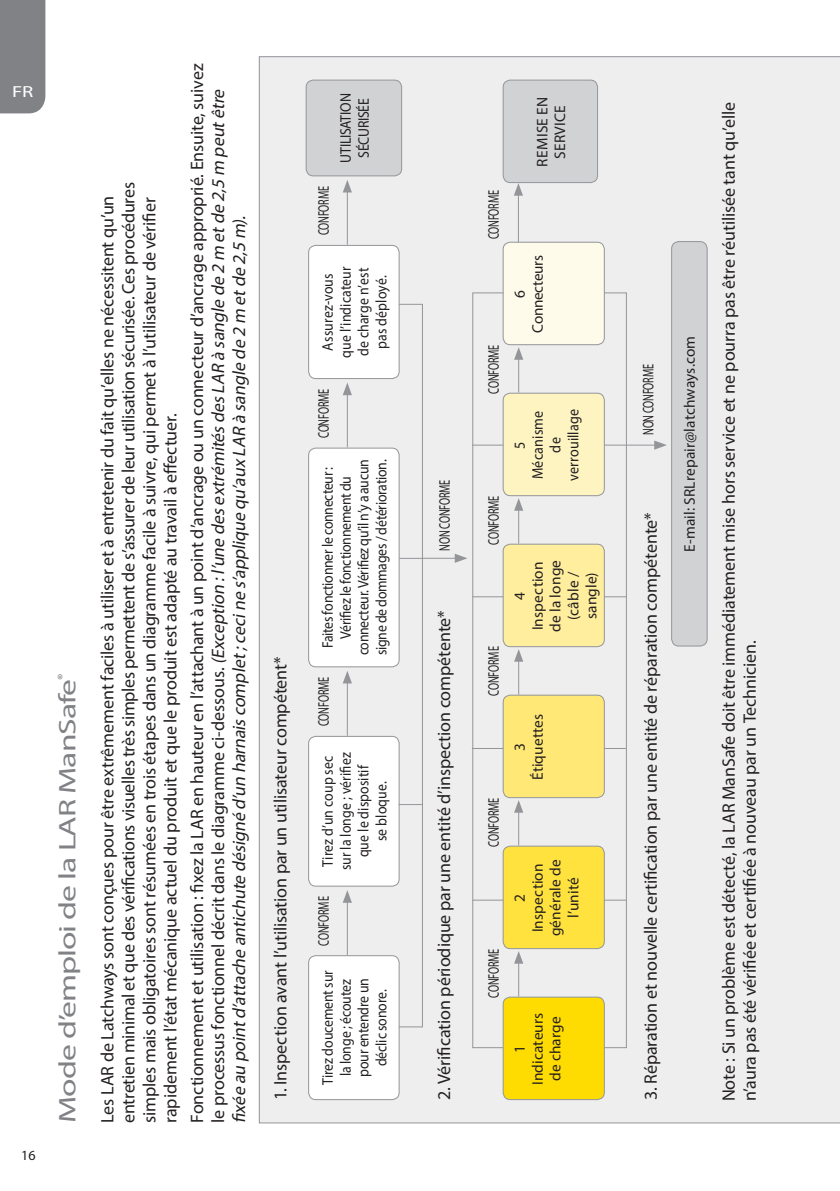
<style>
.page{position:relative;width:840px;height:1191px;background:#fff}
.page>*{position:absolute;margin:0;border:0;box-sizing:border-box;transform-origin:0 0}
.t1{font:24px "Myriad Pro";letter-spacing:-.03em;color:#808285;scale:1.4 1}
.t2{font:18px/21px "Myriad Pro";letter-spacing:-.01em;color:#231f20}
.t3{font:16px "Myriad Pro";color:#fff;scale:1.3 1}
.t4{font:15.4px/17.8px "Myriad Pro";letter-spacing:-.01em;color:#231f20;text-align:center;scale:.9 1}
.t5{font:15.4px/17.8px "Myriad Pro";letter-spacing:.01em;color:#231f20;text-align:center;scale:.9 1}
.t6{font:15.4px "Myriad Pro";letter-spacing:-.01em;color:#231f20;scale:.67 1}
.t7{font:15.4px/17.8px "Myriad Pro";letter-spacing:.01em;color:#231f20;text-align:center}
.t8{font:15.4px/17.8px "Myriad Pro";letter-spacing:-.01em;color:#231f20;text-align:center}
.t9{font:15.4px/17.8px "Myriad Pro";letter-spacing:.01em;color:#231f20;text-align:center;scale:.92 1}
.t10{font:15.4px/17.8px "Myriad Pro";letter-spacing:.015em;color:#231f20;text-align:center}
.t11{font:15.4px "Myriad Pro";letter-spacing:-.01em;color:#231f20;scale:.92 1}
.t12{font:14px "Myriad Pro";color:#231f20}
.s1{font-style:italic}
</style>
<div class="page">
<div style="left:0;top:0;width:45px;height:113px;background:#808285"></div>
<div style="left:259px;top:56px;width:580px;height:1067px;background:#eeeeef"></div>
<hr style="left:472px;top:899px;width:154px;height:1px;background:#939598">
<hr style="left:471px;top:748px;width:154px;height:1px;background:#939598">
<hr style="left:472px;top:596px;width:154px;height:1px;background:#939598">
<hr style="left:472px;top:444px;width:154px;height:1px;background:#939598">
<div style="left:308px;top:955px;width:91px;height:144px;background:#fff;border-radius:7px"></div>
<div style="left:308px;top:955px;width:91px;height:145px;border:1px solid #939598;border-radius:7px"></div>
<div style="left:503px;top:846px;width:101px;height:102px;background:#ffe23e;border-radius:7px"></div>
<div style="left:502px;top:845px;width:102px;height:104px;border:1px solid #939598;border-radius:7px"></div>
<div style="left:503px;top:544px;width:101px;height:102px;background:#ffee9d;border-radius:7px"></div>
<div style="left:502px;top:543px;width:102px;height:104px;border:1px solid #939598;border-radius:7px"></div>
<div style="left:503px;top:393px;width:101px;height:103px;background:#fef4c2;border-radius:7px"></div>
<div style="left:502px;top:393px;width:102px;height:103px;border:1px solid #939598;border-radius:7px"></div>
<div style="left:503px;top:242px;width:101px;height:103px;background:#fefbea;border-radius:7px"></div>
<div style="left:502px;top:242px;width:102px;height:103px;border:1px solid #939598;border-radius:7px"></div>
<div style="left:308px;top:736px;width:91px;height:150px;background:#fff;border-radius:7px"></div>
<div style="left:308px;top:736px;width:91px;height:150px;border:1px solid #939598;border-radius:7px"></div>
<div style="left:308px;top:245px;width:91px;height:133px;background:#fff;border-radius:7px"></div>
<div style="left:308px;top:245px;width:91px;height:134px;border:1px solid #939598;border-radius:7px"></div>
<div style="left:306px;top:80px;width:95px;height:96px;background:#d1d2d4;border-radius:7px"></div>
<div style="left:305px;top:80px;width:97px;height:96px;border:1px solid #939598;border-radius:7px"></div>
<div style="left:503px;top:80px;width:94px;height:103px;background:#d1d2d4;border-radius:7px"></div>
<div style="left:502px;top:80px;width:95px;height:103px;border:1px solid #939598;border-radius:7px"></div>
<div style="left:308px;top:448px;width:91px;height:219px;background:#fff;border-radius:7px"></div>
<div style="left:308px;top:447px;width:91px;height:220px;border:1px solid #939598;border-radius:7px"></div>
<div style="left:671px;top:241px;width:35px;height:405px;background:#d1d2d4;border-radius:7px"></div>
<div style="left:670px;top:241px;width:37px;height:405px;border:1px solid #939598;border-radius:7px"></div>
<hr style="left:346px;top:899px;width:1px;height:56px;background:#939598">
<svg style="left:342px;top:890px;width:10px;height:12px"></svg>
<svg style="left:400px;top:804px;width:23px;height:1px"></svg>
<svg style="left:400px;top:558px;width:20px;height:1px"></svg>
<div style="left:398px;top:304px;width:24px;height:723px;border:1px solid #939598"></div>
<div style="left:472px;top:292px;width:31px;height:756px;border:1px solid #939598"></div>
<div style="left:603px;top:292px;width:23px;height:756px;border:1px solid #939598"></div>
<hr style="left:346px;top:680px;width:1px;height:55px;background:#939598">
<svg style="left:342px;top:671px;width:10px;height:12px"></svg>
<hr style="left:422px;top:558px;width:35px;height:1px;background:#939598">
<svg style="left:454px;top:553px;width:13px;height:10px"></svg>
<hr style="left:626px;top:444px;width:31px;height:1px;background:#939598">
<svg style="left:653px;top:440px;width:13px;height:10px"></svg>
<hr style="left:346px;top:392px;width:1px;height:55px;background:#939598">
<svg style="left:342px;top:382px;width:10px;height:13px"></svg>
<hr style="left:346px;top:189px;width:1px;height:56px;background:#939598">
<svg style="left:342px;top:180px;width:10px;height:12px"></svg>
<hr style="left:518px;top:960px;width:1px;height:36px;background:#939598">
<svg style="left:514px;top:951px;width:9px;height:12px"></svg>
<hr style="left:518px;top:809px;width:1px;height:36px;background:#939598">
<svg style="left:514px;top:800px;width:9px;height:12px"></svg>
<hr style="left:518px;top:658px;width:1px;height:36px;background:#939598">
<svg style="left:514px;top:649px;width:9px;height:12px"></svg>
<hr style="left:518px;top:507px;width:1px;height:36px;background:#939598">
<svg style="left:514px;top:498px;width:9px;height:13px"></svg>
<hr style="left:518px;top:356px;width:1px;height:36px;background:#939598">
<svg style="left:514px;top:347px;width:9px;height:13px"></svg>
<hr style="left:517px;top:192px;width:1px;height:50px;background:#939598">
<svg style="left:513px;top:183px;width:9px;height:13px"></svg>
<div style="left:503px;top:997px;width:101px;height:102px;background:#ffdc01;border-radius:7px"></div>
<div style="left:502px;top:996px;width:102px;height:104px;border:1px solid #939598;border-radius:7px"></div>
<div style="left:503px;top:695px;width:101px;height:102px;background:#ffe875;border-radius:7px"></div>
<div style="left:502px;top:694px;width:102px;height:104px;border:1px solid #939598;border-radius:7px"></div>
<p class="t3" style="left:12px;top:82px;width:18px">FR</p>
<p class="t12" style="left:21px;top:1146px;width:16px">16</p>
<p class="t1" style="left:52px;top:1123px;width:323px;rotate:-90deg">Mode d’emploi de la LAR ManSafe<sup>®</sup></p>
<p class="t2" style="left:96px;top:1123px;width:942px;rotate:-90deg">Les LAR de Latchways sont conçues pour être extrêmement faciles à utiliser et à entretenir du fait qu’elles ne nécessitent qu’un entretien minimal et que des vérifications visuelles très simples permettent de s’assurer de leur utilisation sécurisée. Ces procédures simples mais obligatoires sont résumées en trois étapes dans un diagramme facile à suivre, qui permet à l’utilisateur de vérifier rapidement l’état mécanique actuel du produit et que le produit est adapté au travail à effectuer.</p>
<p class="t2" style="left:186px;top:1123px;width:1060px;rotate:-90deg">Fonctionnement et utilisation : fixez la LAR en hauteur en l’attachant à un point d’ancrage ou un connecteur d’ancrage approprié. Ensuite, suivez le processus fonctionnel décrit dans le diagramme ci-dessous. <span class="s1">(Exception :l’une desextrémitésdesLAR à sangle de 2 m etde 2,5 m peutêtre fixée au pointd’attache antichute désigné d’un harnaiscomplet;cecine s’applique qu’aux LAR à sangle de 2 m etde 2,5 m).</span></p>
<p class="t2" style="left:269px;top:1100px;width:445px;rotate:-90deg">1. Inspection avant l’utilisation par un utilisateur compétent*</p>
<p class="t6" style="left:314px;top:235px;width:75px;rotate:-90deg">CONFORME</p>
<p class="t4" style="left:336px;top:163px;width:79px;rotate:-90deg">UTILISATION<br>SÉCURISÉE</p>
<p class="t10" style="left:532px;top:166px;width:71px;rotate:-90deg">REMISE EN<br>SERVICE</p>
<p class="t6" style="left:484px;top:239px;width:75px;rotate:-90deg">CONFORME</p>
<p class="t5" style="left:318px;top:358px;width:103px;rotate:-90deg">Assurez-vous que l’indicateur de charge n’est pas déployé.</p>
<p class="t6" style="left:314px;top:438px;width:75px;rotate:-90deg">CONFORME</p>
<p class="t4" style="left:318px;top:655px;width:219px;rotate:-90deg">Faites fonctionner le connecteur :<br>Vérifiez le fonctionnement du connecteur. Vérifiez qu’il n’y a aucun signe de dommages / détérioration.</p>
<p class="t6" style="left:314px;top:726px;width:75px;rotate:-90deg">CONFORME</p>
<p class="t5" style="left:318px;top:870px;width:133px;rotate:-90deg">Tirez d’un coup sec sur la longe ; vérifiez que le dispositif<br>se bloque.</p>
<p class="t6" style="left:314px;top:945px;width:75px;rotate:-90deg">CONFORME</p>
<p class="t4" style="left:318px;top:1085px;width:129px;rotate:-90deg">Tirez doucement sur la longe ; écoutez pour entendre un déclic sonore.</p>
<p class="t6" style="left:435px;top:550px;width:107px;rotate:-90deg">NON CONFORME</p>
<p class="t2" style="left:433px;top:1100px;width:491px;rotate:-90deg">2. Vérification périodique par une entité d’inspection compétente*</p>
<p class="t6" style="left:484px;top:394px;width:75px;rotate:-90deg">CONFORME</p>
<p class="t6" style="left:484px;top:544px;width:75px;rotate:-90deg">CONFORME</p>
<p class="t6" style="left:484px;top:695px;width:75px;rotate:-90deg">CONFORME</p>
<p class="t6" style="left:484px;top:846px;width:75px;rotate:-90deg">CONFORME</p>
<p class="t6" style="left:484px;top:997px;width:75px;rotate:-90deg">CONFORME</p>
<p class="t8" style="left:510px;top:333px;width:79px;rotate:-90deg">6<br>Connecteurs</p>
<p class="t9" style="left:528px;top:481px;width:79px;rotate:-90deg">Mécanisme de verrouillage</p>
<p class="t11" style="left:510px;top:448px;width:9px;rotate:-90deg">5</p>
<p class="t7" style="left:510px;top:632px;width:73px;rotate:-90deg">4<br>Inspection de la longe (câble / sangle)</p>
<p class="t7" style="left:510px;top:780px;width:68px;rotate:-90deg">3<br>Étiquettes</p>
<p class="t7" style="left:510px;top:936px;width:79px;rotate:-90deg">2<br>Inspection générale de l’unité</p>
<p class="t7" style="left:510px;top:1085px;width:74px;rotate:-90deg">1<br>Indicateurs de charge</p>
<p class="t6" style="left:638px;top:435px;width:107px;rotate:-90deg">NON CONFORME</p>
<p class="t2" style="left:639px;top:1100px;width:589px;rotate:-90deg">3. Réparation et nouvelle certification par une entité de réparation compétente*</p>
<p class="t8" style="left:680px;top:552px;width:217px;rotate:-90deg">E-mail: SRLrepair@latchways.com</p>
<p class="t2" style="left:717px;top:1101px;width:1001px;rotate:-90deg">Note : Si un problème est détecté, la LAR ManSafe doit être immédiatement mise hors service et ne pourra pas être réutilisée tant qu’elle n’aura pas été vérifiée et certifiée à nouveau par un Technicien.</p>
</div>
